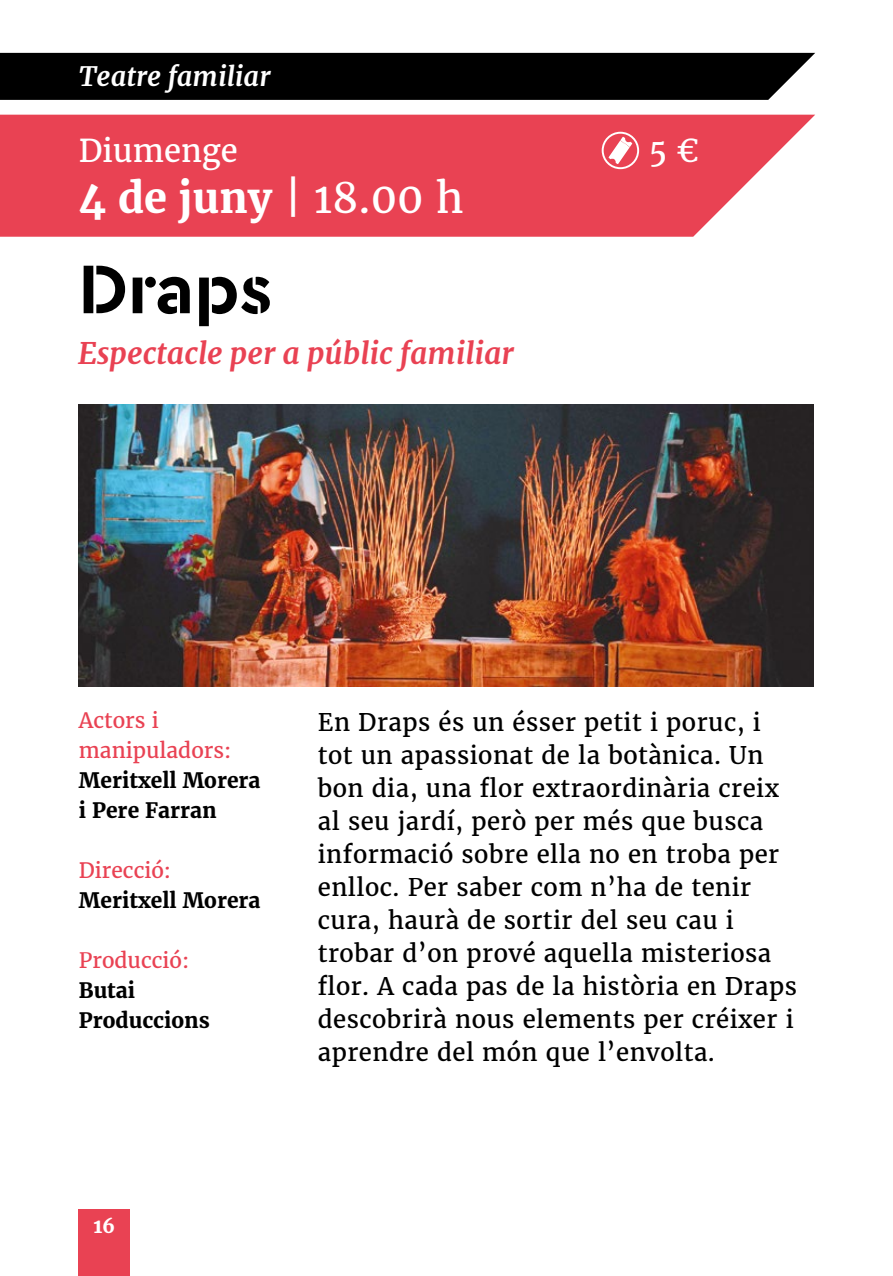
<style>
.page{position:relative;width:893px;height:1276px;background:#fff}
.page>*{position:absolute;margin:0;border:0;box-sizing:border-box;transform-origin:0 0}
.t1{font:700 72px "Cera Stencil";color:#000}
.t2{font:700 41.4px "Merriweather";color:#fff}
.t3{font:31.2px "Merriweather";color:#fff}
.t4{font:italic 700 30px "Merriweather";color:#e94253}
.t5{font:italic 700 27px "Merriweather";color:#fff}
.t6{font:24px/33px "Merriweather";letter-spacing:.02em;color:#000}
.t7{font:700 21px/30px "Merriweather";color:#000}
.t8{font:21px/30px "Merriweather";color:#e94253}
.t9{font:700 19.5px "Merriweather";color:#fff}
.s1{font-weight:400}
</style>
<div class="page">
<div style="left:0;top:53px;width:815px;height:47px;background:#000"></div>
<svg style="left:0;top:115px;width:815px;height:122px;background:#ea5060"></svg>
<svg style="left:608px;top:137px;width:24px;height:27px"></svg>
<div style="left:602px;top:132px;width:37px;height:37px;border:2px solid #fff;border-radius:50%"></div>
<img style="left:78px;top:404px;width:735px;height:282px">
<div style="left:79px;top:1209px;width:51px;height:67px;background:#e94253"></div>
<p class="t5" style="left:79px;top:58px;width:193px">Teatre familiar</p>
<h3 class="t3" style="left:79px;top:130px;width:161px">Diumenge</h3>
<h2 class="t2" style="left:79px;top:170px;width:386px">4 de juny <span class="s1">| 18.00 h</span></h2>
<h1 class="t1" style="left:78px;top:241px;width:196px">Draps</h1>
<p class="t4" style="left:78px;top:333px;width:437px">Espectacle per a públic familiar</p>
<h3 class="t3" style="left:649px;top:130px;width:53px">5 €</h3>
<p class="t8" style="left:79px;top:704px;width:154px">Actors i manipuladors:</p>
<p class="t7" style="left:79px;top:764px;width:183px">Meritxell Morera i Pere Farran</p>
<p class="t8" style="left:79px;top:854px;width:94px">Direcció:</p>
<p class="t7" style="left:79px;top:884px;width:183px">Meritxell Morera</p>
<p class="t8" style="left:79px;top:944px;width:112px">Producció:</p>
<p class="t7" style="left:79px;top:974px;width:133px">Butai<br>Produccions</p>
<p class="t6" style="left:318px;top:705px;width:481px">En Draps és un ésser petit i poruc, i tot un apassionat de la botànica. Un bon dia, una flor extraordinària creix al seu jardí, però per més que busca informació sobre ella no en troba per enlloc. Per saber com n’ha de tenir cura, haurà de sortir del seu cau i trobar d’on prové aquella misteriosa flor. A cada pas de la història en Draps descobrirà nous elements per créixer i aprendre del món que l’envolta.</p>
<p class="t9" style="left:93px;top:1212px;width:23px">16</p>
</div>
